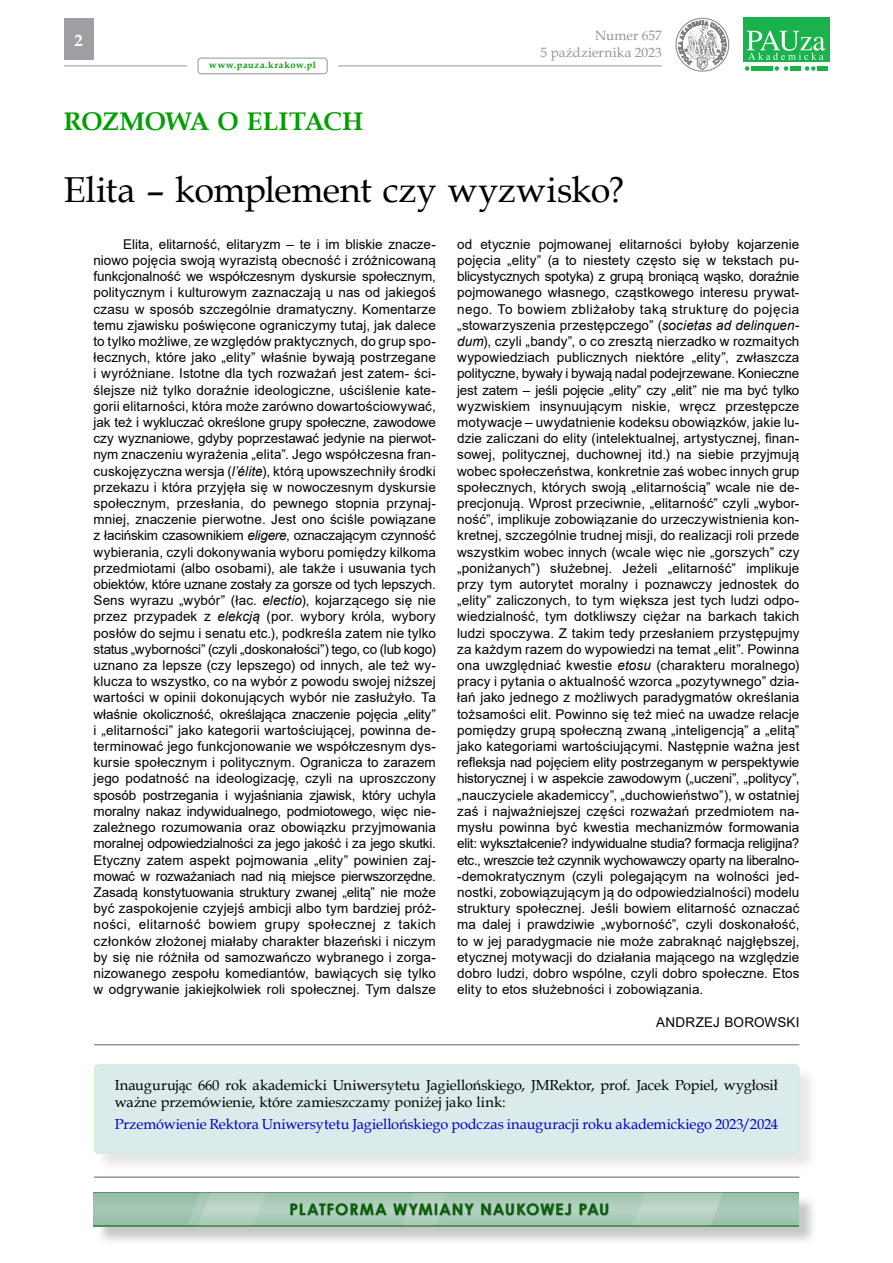
<style>
.page{position:relative;width:893px;height:1263px;background:#fff}
.page>*{position:absolute;margin:0;border:0;box-sizing:border-box;transform-origin:0 0}
.t1{font:36px "Book Antiqua";letter-spacing:-.01em;color:#000}
.t2{font:700 25.5px "Book Antiqua";letter-spacing:-.01em;color:#00a000}
.t3{font:700 16.5px "Book Antiqua";color:#fff}
.t4{font:700 15.75px "Century Gothic";letter-spacing:.06em;color:#006400}
.t5{font:14.55px/17.4px "Book Antiqua";letter-spacing:-.005em;color:#000}
.t6{font:14.55px "Book Antiqua";letter-spacing:-.01em;color:#0000c8}
.t7{font:13.5px/16.2px "Arial";letter-spacing:.01em;color:#000;text-align:justify}
.t8{font:13.5px/16.2px "Book Antiqua";letter-spacing:.01em;color:#939598;text-align:right}
.t9{font:700 9.15px "Book Antiqua";letter-spacing:.075em;color:#00a000}
.s1{font-style:italic}
</style>
<div class="page">
<svg style="left:745px;top:66px;width:4px;height:5px"></svg>
<svg style="left:774px;top:66px;width:14px;height:5px"></svg>
<svg style="left:805px;top:66px;width:10px;height:5px"></svg>
<div style="left:751px;top:66px;width:10px;height:5px;background:#19b24b"></div>
<div style="left:763px;top:66px;width:10px;height:5px;background:#19b24b"></div>
<div style="left:790px;top:66px;width:10px;height:5px;background:#19b24b"></div>
<div style="left:817px;top:66px;width:10px;height:5px;background:#19b24b"></div>
<div style="left:743px;top:18px;width:86px;height:44px;background:#19b24b"></div>
<svg style="left:747px;top:30px;width:78px;height:30px"></svg>
<div style="left:676px;top:18px;width:53px;height:53px;border:1px solid #000;border-radius:50%"></div>
<svg style="left:678px;top:17px;width:48px;height:53px"></svg>
<div style="left:198px;top:58px;width:129px;height:16px;border:1px solid #939598;border-radius:3px"></div>
<hr style="left:338px;top:66px;width:324px;height:1px;background:#939598">
<hr style="left:64px;top:66px;width:123px;height:1px;background:#939598">
<div style="left:64px;top:18px;width:30px;height:42px;background:#9d9fa2"></div>
<div style="left:96px;top:1067px;width:722px;height:105px;background:#5d5d60;opacity:.75"></div>
<div style="left:95px;top:1065px;width:704px;height:88px;background:#dbebec;border-radius:4px"></div>
<div style="left:94px;top:1064px;width:705px;height:90px;border:1px solid #00a000;border-radius:4px"></div>
<div style="left:96px;top:1195px;width:722px;height:50px;background:#b4b6b8;opacity:.75"></div>
<img style="left:94px;top:1194px;width:705px;height:31px">
<div style="left:289px;top:1203px;width:320px;height:13px;background:#000;opacity:.5"></div>
<hr style="left:94px;top:1193px;width:705px;height:1px;background:#006400">
<hr style="left:94px;top:1225px;width:705px;height:2px;background:#006400">
<hr style="left:94px;top:1176px;width:705px;height:2px;background:#939598">
<hr style="left:94px;top:1044px;width:705px;height:1px;background:#939598">
<p class="t3" style="left:75px;top:30px;width:10px">2</p>
<p class="t9" style="left:209px;top:59px;width:108px">www.pauza.krakow.pl</p>
<h2 class="t2" style="left:64px;top:104px;width:301px">ROZMOWA O ELITACH</h2>
<p class="t8" style="left:541px;top:27px;width:123px">Numer 657<br>5 października 2023</p>
<h1 class="t1" style="left:64px;top:164px;width:562px">Elita – komplement czy wyzwisko?</h1>
<p class="t7" style="left:94px;top:236px;width:344px;text-indent:30px">Elita, elitarność, elitaryzm – te i im bliskie znacze&shy;niowo pojęcia swoją wyrazistą obecność i zróżnicowaną funkcjonalność we współczesnym dyskursie społecznym, politycznym i kulturowym zaznaczają u nas od jakiegoś czasu w sposób szczególnie dramatyczny. Komentarze temu zjawisku poświęcone ograniczymy tutaj, jak dalece to tylko możliwe, ze względów praktycznych, do grup spo&shy;łecznych, które jako „elity” właśnie bywają postrzegane i wyróżniane. Istotne dla tych rozważań jest zatem- ści&shy;ślejsze niż tylko doraźnie ideologiczne, uściślenie kate&shy;gorii elitarności, która może zarówno dowartościowywać, jak też i wykluczać określone grupy społeczne, zawodowe czy wyznaniowe, gdyby poprzestawać jedynie na pierwot&shy;nym znaczeniu wyrażenia „elita”. Jego współczesna fran&shy;cuskojęzyczna wersja (<span class="s1">l’élite</span>), którą upowszechniły środki przekazu i która przyjęła się w nowoczesnym dyskursie społecznym, przesłania, do pewnego stopnia przynaj&shy;mniej, znaczenie pierwotne. Jest ono ściśle powiązane z łacińskim czasownikiem <span class="s1">eligere</span>, oznaczającym czynność wybierania, czyli dokonywania wyboru pomiędzy kilkoma przedmiotami (albo osobami), ale także i usuwania tych obiektów, które uznane zostały za gorsze od tych lepszych.<br>Sens wyrazu „wybór” (łac. <span class="s1">electio</span>), kojarzącego się nie przez przypadek z <span class="s1">elekcją</span> (por. wybory króla, wybory posłów do sejmu i senatu etc.), podkreśla zatem nie tylko status „wyborności” (czyli „doskonałości”) tego, co (lub kogo) uznano za lepsze (czy lepszego) od innych, ale też wy&shy;klucza to wszystko, co na wybór z powodu swojej niższej wartości w opinii dokonujących wybór nie zasłużyło. Ta właśnie okoliczność, określająca znaczenie pojęcia „elity” i „elitarności” jako kategorii wartościującej, powinna de&shy;terminować jego funkcjonowanie we współczesnym dys&shy;kursie społecznym i politycznym. Ogranicza to zarazem jego podatność na ideologizację, czyli na uproszczony sposób postrzegania i wyjaśniania zjawisk, który uchyla moralny nakaz indywidualnego, podmiotowego, więc nie&shy;zależnego rozumowania oraz obowiązku przyjmowania moralnej odpowiedzialności za jego jakość i za jego skutki.<br>Etyczny zatem aspekt pojmowania „elity” powinien zaj&shy;mować w rozważaniach nad nią miejsce pierwszorzędne.<br>Zasadą konstytuowania struktury zwanej „elitą” nie może być zaspokojenie czyjejś ambicji albo tym bardziej próż&shy;ności, elitarność bowiem grupy społecznej z takich członków złożonej miałaby charakter błazeński i niczym by się nie różniła od samozwańczo wybranego i zorga&shy;nizowanego zespołu komediantów, bawiących się tylko w odgrywanie jakiejkolwiek roli społecznej. Tym dalsze</p>
<p class="t7" style="left:457px;top:236px;width:344px">od etycznie pojmowanej elitarności byłoby kojarzenie pojęcia „elity” (a to niestety często się w tekstach pu&shy;blicystycznych spotyka) z grupą broniącą wąsko, doraźnie pojmowanego własnego, cząstkowego interesu prywat&shy;nego. To bowiem zbliżałoby taką strukturę do pojęcia „stowarzyszenia przestępczego” (<span class="s1">societas ad delinquen&shy;dum</span>), czyli „bandy”, o co zresztą nierzadko w rozmaitych wypowiedziach publicznych niektóre „elity”, zwłaszcza polityczne, bywały i bywają nadal podejrzewane. Konieczne jest zatem – jeśli pojęcie „elity” czy „elit” nie ma być tylko wyzwiskiem insynuującym niskie, wręcz przestępcze motywacje – uwydatnienie kodeksu obowiązków, jakie lu&shy;dzie zaliczani do elity (intelektualnej, artystycznej, finan&shy;sowej, politycznej, duchownej itd.) na siebie przyjmują wobec społeczeństwa, konkretnie zaś wobec innych grup społecznych, których swoją „elitarnością” wcale nie de&shy;precjonują. Wprost przeciwnie, „elitarność” czyli „wybor&shy;ność”, implikuje zobowiązanie do urzeczywistnienia kon&shy;kretnej, szczególnie trudnej misji, do realizacji roli przede wszystkim wobec innych (wcale więc nie „gorszych” czy „poniżanych”) służebnej. Jeżeli „elitarność” implikuje przy tym autorytet moralny i poznawczy jednostek do „elity” zaliczonych, to tym większa jest tych ludzi odpo&shy;wiedzialność, tym dotkliwszy ciężar na barkach takich ludzi spoczywa. Z takim tedy przesłaniem przystępujmy za każdym razem do wypowiedzi na temat „elit”. Powinna ona uwzględniać kwestie <span class="s1">etosu</span> (charakteru moralnego) pracy i pytania o aktualność wzorca „pozytywnego” dzia&shy;łań jako jednego z możliwych paradygmatów określania tożsamości elit. Powinno się też mieć na uwadze relacje pomiędzy grupą społeczną zwaną „inteligencją” a „elitą” jako kategoriami wartościującymi. Następnie ważna jest refleksja nad pojęciem elity postrzeganym w perspektywie historycznej i w aspekcie zawodowym („uczeni”, „politycy”, „nauczyciele akademiccy”, „duchowieństwo”), w ostatniej zaś i najważniejszej części rozważań przedmiotem na&shy;mysłu powinna być kwestia mechanizmów formowania elit: wykształcenie? indywidualne studia? formacja religijna? etc., wreszcie też czynnik wychowawczy oparty na liberalno--demokratycznym (czyli polegającym na wolności jed&shy;nostki, zobowiązującym ją do odpowiedzialności) modelu struktury społecznej. Jeśli bowiem elitarność oznaczać ma dalej i prawdziwie „wyborność”, czyli doskonałość, to w jej paradygmacie nie może zabraknąć najgłębszej, etycznej motywacji do działania mającego na względzie dobro ludzi, dobro wspólne, czyli dobro społeczne. Etos elity to etos służebności i zobowiązania.</p>
<p class="t7" style="left:656px;top:1013px;width:145px">ANDRZEJ BOROWSKI</p>
<p class="t5" style="left:115px;top:1076px;width:665px">Inaugurując 660 rok akademicki Uniwersytetu Jagiellońskiego, JMRektor, prof. Jacek Popiel, wygłosił ważne przemówienie, które zamieszczamy poniżej jako link:</p>
<p class="t6" style="left:115px;top:1114px;width:665px">Przemówienie Rektora Uniwersytetu Jagiellońskiego podczas inauguracji roku akademickiego 2023/2024</p>
<p class="t4" style="left:289px;top:1197px;width:321px">PLATFORMA WYMIANY NAUKOWEJ PAU</p>
</div>
